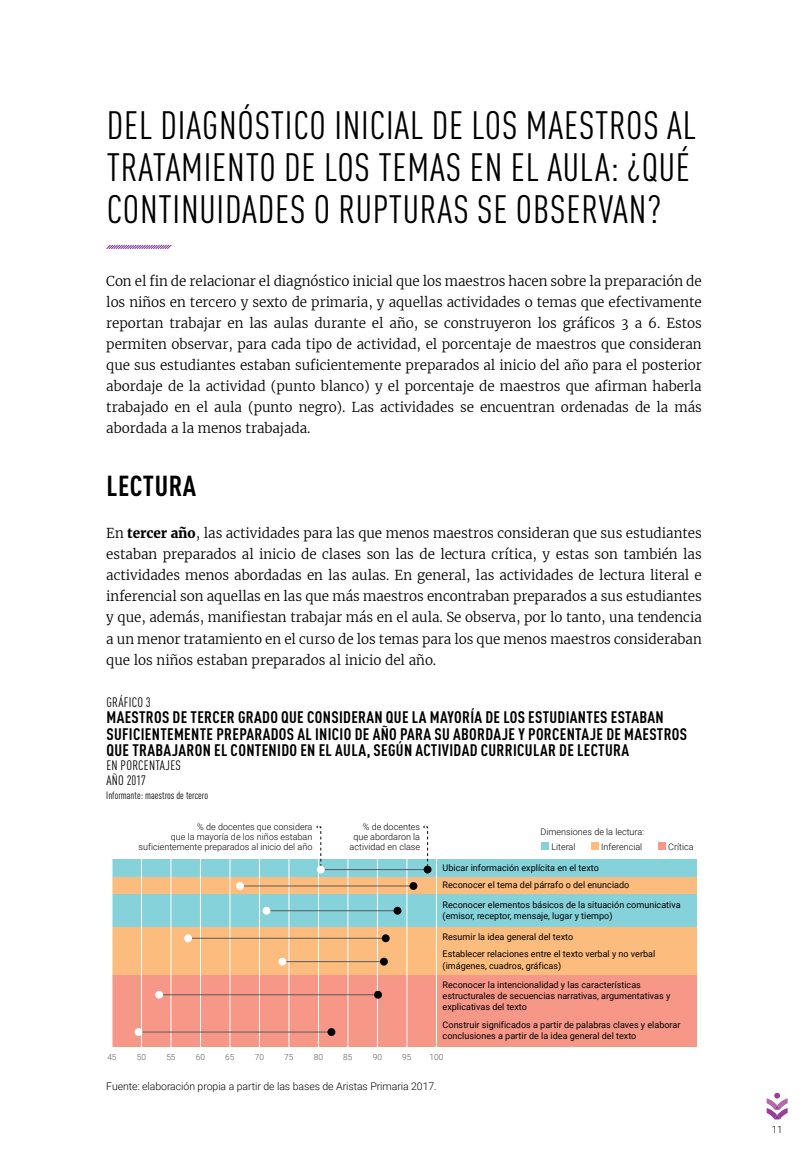
<style>
.page{position:relative;width:808px;height:1149px;background:#fff}
.page>*{position:absolute;margin:0;border:0;box-sizing:border-box;transform-origin:0 0}
.t1{font:condensed 39px/42px "DIN Pro";letter-spacing:.02em;color:#000}
.t2{font:700 condensed 28.5px "DIN Pro";letter-spacing:.02em;color:#000}
.t3{font:700 condensed 16.5px/16.5px "DIN Pro";letter-spacing:.02em;color:#000}
.t4{font:300 13.5px/21px "Merriweather";letter-spacing:-.005em;color:#000;text-align:justify}
.t5{font:condensed 13.5px/14.2px "DIN Pro";letter-spacing:.02em;color:#000}
.t6{font:300 10.5px "Roboto";letter-spacing:-.005em;color:#000}
.t7{font:condensed 10.5px "DIN Pro";color:#000}
.t8{font:300 9.75px "Roboto";color:#000}
.t9{font:9px/11.1px "Roboto";color:#000}
.t10{font:300 9px/9.8px "Roboto";color:#000;text-align:right}
.t11{font:300 8.4px "Roboto";color:#58595b}
.s1{font-weight:700}
</style>
<div class="page">
<svg style="left:767px;top:1092px;width:21px;height:26px"></svg>
<div style="left:112px;top:876px;width:584px;height:17px;background:#fcbc7e"></div>
<div style="left:112px;top:893px;width:584px;height:34px;background:#86d2da"></div>
<div style="left:112px;top:927px;width:584px;height:17px;background:#fcbc7e"></div>
<div style="left:112px;top:944px;width:584px;height:31px;background:#fcbc7e"></div>
<div style="left:112px;top:975px;width:584px;height:40px;background:#f69788"></div>
<div style="left:112px;top:1015px;width:584px;height:31px;background:#f69788"></div>
<div style="left:112px;top:858px;width:584px;height:18px;background:#86d2da"></div>
<hr style="left:112px;top:858px;width:1px;height:194px;background:#fff">
<hr style="left:141px;top:858px;width:1px;height:194px;background:#fff">
<hr style="left:171px;top:858px;width:1px;height:194px;background:#fff">
<hr style="left:200px;top:858px;width:1px;height:194px;background:#fff">
<hr style="left:230px;top:858px;width:1px;height:194px;background:#fff">
<hr style="left:259px;top:858px;width:1px;height:194px;background:#fff">
<hr style="left:289px;top:858px;width:1px;height:194px;background:#fff">
<hr style="left:318px;top:858px;width:1px;height:194px;background:#fff">
<hr style="left:348px;top:858px;width:1px;height:194px;background:#fff">
<hr style="left:377px;top:858px;width:1px;height:194px;background:#fff">
<hr style="left:407px;top:858px;width:1px;height:194px;background:#fff">
<hr style="left:436px;top:858px;width:1px;height:194px;background:#fff">
<hr style="left:321px;top:869px;width:107px;height:1px;background:#58595b">
<hr style="left:240px;top:885px;width:173px;height:1px;background:#58595b">
<hr style="left:268px;top:910px;width:129px;height:1px;background:#58595b">
<hr style="left:282px;top:960px;width:101px;height:1px;background:#58595b">
<hr style="left:159px;top:994px;width:219px;height:1px;background:#58595b">
<hr style="left:139px;top:1031px;width:192px;height:1px;background:#58595b">
<hr style="left:188px;top:937px;width:197px;height:1px;background:#58595b">
<div style="left:317px;top:865px;width:8px;height:8px;background:#fff;border-radius:50%"></div>
<svg style="left:236px;top:881px;width:8px;height:8px"></svg>
<div style="left:263px;top:906px;width:7px;height:8px;background:#fff;border-radius:50%"></div>
<div style="left:184px;top:934px;width:8px;height:7px;background:#fff;border-radius:50%"></div>
<div style="left:278px;top:957px;width:8px;height:8px;background:#fff;border-radius:50%"></div>
<div style="left:155px;top:990px;width:8px;height:8px;background:#fff;border-radius:50%"></div>
<svg style="left:135px;top:1027px;width:7px;height:8px"></svg>
<div style="left:380px;top:957px;width:8px;height:8px;background:#000;border-radius:50%"></div>
<div style="left:374px;top:990px;width:8px;height:8px;background:#000;border-radius:50%"></div>
<svg style="left:327px;top:1027px;width:8px;height:8px"></svg>
<div style="left:394px;top:906px;width:7px;height:8px;background:#000;border-radius:50%"></div>
<div style="left:382px;top:934px;width:8px;height:7px;background:#000;border-radius:50%"></div>
<svg style="left:409px;top:881px;width:8px;height:8px"></svg>
<div style="left:424px;top:865px;width:7px;height:8px;background:#000;border-radius:50%"></div>
<div style="left:541px;top:841px;width:7px;height:8px;background:#86d2da"></div>
<div style="left:590px;top:841px;width:8px;height:8px;background:#fcbc7e"></div>
<div style="left:658px;top:841px;width:7px;height:8px;background:#f69788"></div>
<svg style="left:316px;top:825px;width:6px;height:40px"></svg>
<svg style="left:423px;top:825px;width:5px;height:40px"></svg>
<svg style="left:106px;top:244px;width:66px;height:6px"></svg>
<h1 class="t1" style="left:107px;top:101px;width:591px">DEL DIAGNÓSTICO INICIAL DE LOS MAESTROS AL<br>TRATAMIENTO DE LOS TEMAS EN EL AULA: ¿QUÉ<br>CONTINUIDADES O RUPTURAS SE OBSERVAN?</h1>
<p class="t4" style="left:106px;top:270px;width:597px">Con el fin de relacionar el diagnóstico inicial que los maestros hacen sobre la preparación de los niños en tercero y sexto de primaria, y aquellas actividades o temas que efectivamente reportan trabajar en las aulas durante el año, se construyeron los gráficos 3 a 6. Estos permiten observar, para cada tipo de actividad, el porcentaje de maestros que consideran que sus estudiantes estaban suficientemente preparados al inicio del año para el posterior abordaje de la actividad (punto blanco) y el porcentaje de maestros que afirman haberla trabajado en el aula (punto negro). Las actividades se encuentran ordenadas de la más abordada a la menos trabajada.</p>
<h2 class="t2" style="left:107px;top:464px;width:91px">LECTURA</h2>
<p class="t4" style="left:106px;top:522px;width:597px">En <span class="s1">tercer año</span>, las actividades para las que menos maestros consideran que sus estudiantes estaban preparados al inicio de clases son las de lectura crítica, y estas son también las actividades menos abordadas en las aulas. En general, las actividades de lectura literal e inferencial son aquellas en las que más maestros encontraban preparados a sus estudiantes y que, además, manifiestan trabajar más en el aula. Se observa, por lo tanto, una tendencia a un menor tratamiento en el curso de los temas para los que menos maestros consideraban que los niños estaban preparados al inicio del año.</p>
<p class="t5" style="left:106px;top:693px;width:46px">GRÁFICO 3</p>
<p class="t3" style="left:106px;top:707px;width:582px">MAESTROS DE TERCER GRADO QUE CONSIDERAN QUE LA MAYORÍA DE LOS ESTUDIANTES ESTABAN<br>SUFICIENTEMENTE PREPARADOS AL INICIO DE AÑO PARA SU ABORDAJE Y PORCENTAJE DE MAESTROS<br>QUE TRABAJARON EL CONTENIDO EN EL AULA, SEGÚN ACTIVIDAD CURRICULAR DE LECTURA</p>
<p class="t5" style="left:106px;top:757px;width:76px">EN PORCENTAJES<br>AÑO 2017</p>
<p class="t7" style="left:106px;top:787px;width:103px">Informante: maestros de tercero</p>
<p class="t10" style="left:138px;top:821px;width:175px">% de docentes que considera<br>que la mayoría de los niños estaban suficientemente preparados al inicio del año</p>
<p class="t10" style="left:350px;top:821px;width:72px">% de docentes que abordaron la actividad en clase</p>
<p class="t10" style="left:551px;top:824px;width:94px;line-height:14.5px;text-align:left;text-indent:-11px">Dimensiones de la lectura:<br>Literal</p>
<p class="t10" style="left:601px;top:841px;width:43px">Inferencial</p>
<p class="t10" style="left:668px;top:841px;width:27px">Crítica</p>
<p class="t9" style="left:443px;top:861px;width:158px">Ubicar información explícita en el texto</p>
<p class="t9" style="left:443px;top:898px;width:240px">Reconocer elementos básicos de la situación comunicativa (emisor, receptor, mensaje, lugar y tiempo)</p>
<p class="t9" style="left:443px;top:878px;width:188px">Reconocer el tema del párrafo o del enunciado</p>
<p class="t9" style="left:443px;top:930px;width:132px">Resumir la idea general del texto</p>
<p class="t9" style="left:443px;top:947px;width:214px">Establecer relaciones entre el texto verbal y no verbal (imágenes, cuadros, gráficas)</p>
<p class="t9" style="left:443px;top:978px;width:229px">Reconocer la intencionalidad y las características estructurales de secuencias narrativas, argumentativas y explicativas del texto</p>
<p class="t9" style="left:443px;top:1018px;width:239px">Construir significados a partir de palabras claves y elaborar conclusiones a partir de la idea general del texto</p>
<p class="t11" style="left:107px;top:1050px;width:11px">45</p>
<p class="t11" style="left:137px;top:1050px;width:11px">50</p>
<p class="t11" style="left:166px;top:1050px;width:11px">55</p>
<p class="t11" style="left:196px;top:1050px;width:11px">60</p>
<p class="t11" style="left:225px;top:1050px;width:11px">65</p>
<p class="t11" style="left:255px;top:1050px;width:11px">70</p>
<p class="t11" style="left:284px;top:1050px;width:11px">75</p>
<p class="t11" style="left:314px;top:1050px;width:11px">80</p>
<p class="t11" style="left:343px;top:1050px;width:11px">85</p>
<p class="t11" style="left:373px;top:1050px;width:11px">90</p>
<p class="t11" style="left:402px;top:1050px;width:11px">95</p>
<p class="t11" style="left:429px;top:1050px;width:15px">100</p>
<p class="t6" style="left:106px;top:1078px;width:332px">Fuente: elaboración propia a partir de las bases de Aristas Primaria 2017.</p>
<p class="t8" style="left:772px;top:1122px;width:12px">11</p>
</div>
